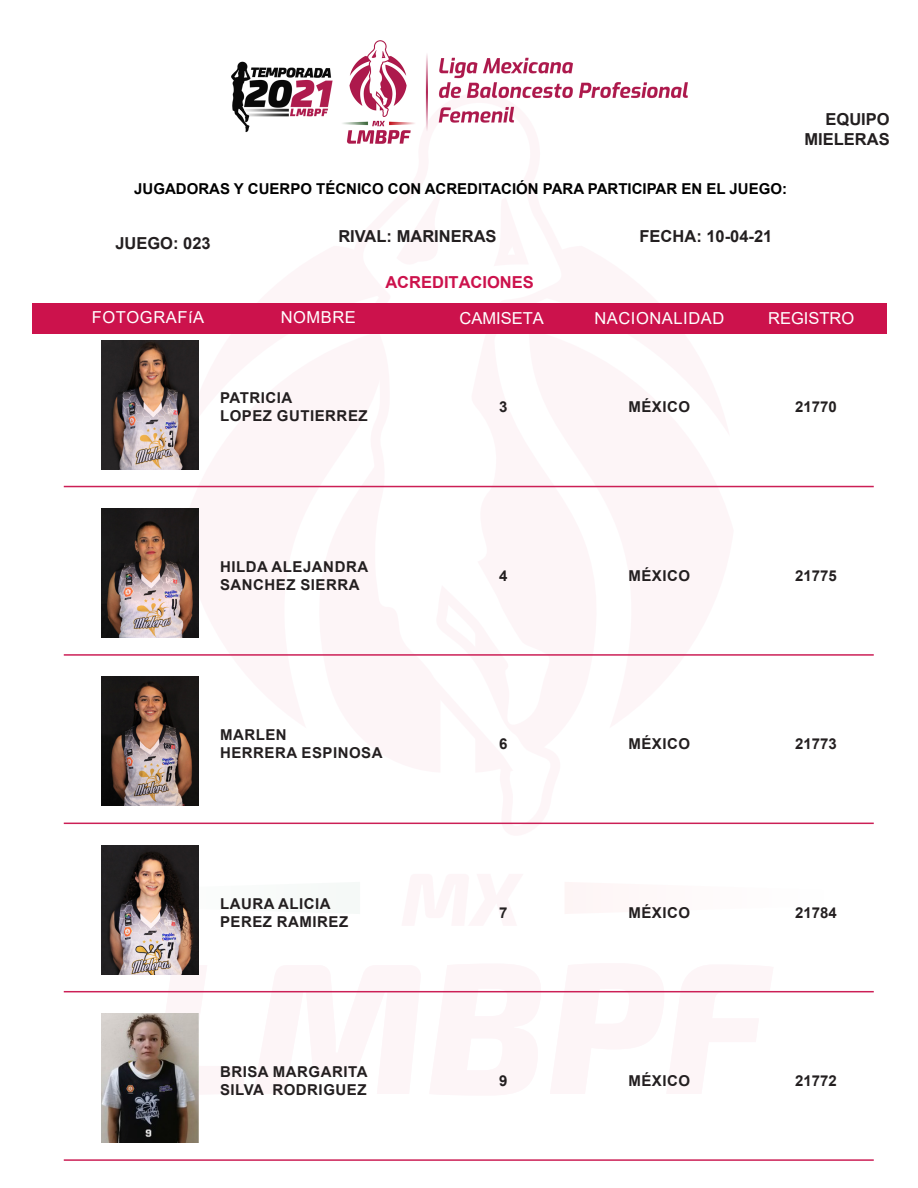
<style>
.page{position:relative;width:918px;height:1188px;background:#fff}
.page>*{position:absolute;margin:0;border:0;box-sizing:border-box;transform-origin:0 0}
.t1{font:700 16.5px/19.8px "Arial";color:#231f20;text-align:right}
.t2{font:16.5px "Arial";letter-spacing:.035em;color:#fff}
.t3{font:16.5px "Arial";color:#fff}
.t4{font:700 16.5px "Arial";color:#cc124c}
.t5{font:700 15px "Arial";letter-spacing:.035em;color:#231f20}
.t6{font:700 15px "Arial";color:#000}
</style>
<div class="page">
<svg style="left:146px;top:952px;width:639px;height:154px"></svg>
<svg style="left:101px;top:871px;width:98px;height:54px"></svg>
<svg style="left:360px;top:485px;width:204px;height:340px"></svg>
<div style="left:32px;top:303px;width:855px;height:31px;background:#cc124c"></div>
<img style="left:232px;top:40px;width:455px;height:104px">
<img style="left:102px;top:340px;width:96px;height:129px">
<hr style="left:64px;top:486px;width:810px;height:1px;background:#cc1f56">
<img style="left:102px;top:509px;width:96px;height:129px">
<hr style="left:64px;top:654px;width:810px;height:2px;background:#cc1f56">
<img style="left:102px;top:677px;width:96px;height:129px">
<hr style="left:64px;top:823px;width:810px;height:1px;background:#cc1f56">
<img style="left:102px;top:845px;width:96px;height:129px">
<hr style="left:64px;top:991px;width:810px;height:1px;background:#cc1f56">
<img style="left:102px;top:1014px;width:96px;height:129px">
<hr style="left:64px;top:1159px;width:810px;height:2px;background:#cc1f56">
<p class="t6" style="left:134px;top:178px;width:654px">JUGADORAS Y CUERPO TÉCNICO CON ACREDITACIÓN PARA PARTICIPAR EN EL JUEGO:</p>
<p class="t1" style="left:115px;top:233px;width:97px">JUEGO: 023</p>
<p class="t1" style="left:338px;top:227px;width:160px">RIVAL: MARINERAS</p>
<p class="t1" style="left:640px;top:227px;width:134px">FECHA: 10-04-21</p>
<p class="t4" style="left:385px;top:271px;width:150px">ACREDITACIONES</p>
<p class="t1" style="left:804px;top:110px;width:87px">EQUIPO<br>MIELERAS</p>
<p class="t2" style="left:92px;top:306px;width:114px">FOTOGRAFíA</p>
<p class="t2" style="left:281px;top:306px;width:77px">NOMBRE</p>
<p class="t3" style="left:460px;top:307px;width:86px">CAMISETA</p>
<p class="t3" style="left:768px;top:307px;width:88px">REGISTRO</p>
<p class="t2" style="left:594px;top:307px;width:131px">NACIONALIDAD</p>
<p class="t5" style="left:220px;top:388px;width:74px">PATRICIA</p>
<p class="t5" style="left:220px;top:406px;width:149px">LOPEZ GUTIERREZ</p>
<p class="t5" style="left:220px;top:556px;width:150px">HILDA ALEJANDRA</p>
<p class="t5" style="left:220px;top:574px;width:141px">SANCHEZ SIERRA</p>
<p class="t5" style="left:220px;top:724px;width:68px">MARLEN</p>
<p class="t5" style="left:220px;top:742px;width:164px">HERRERA ESPINOSA</p>
<p class="t5" style="left:220px;top:893px;width:112px">LAURA ALICIA</p>
<p class="t5" style="left:220px;top:911px;width:130px">PEREZ RAMIREZ</p>
<p class="t5" style="left:220px;top:1061px;width:149px">BRISA MARGARITA</p>
<p class="t5" style="left:220px;top:1079px;width:148px">SILVA RODRIGUEZ</p>
<p class="t5" style="left:499px;top:397px;width:10px">3</p>
<p class="t5" style="left:628px;top:397px;width:63px">MÉXICO</p>
<p class="t5" style="left:795px;top:397px;width:43px">21770</p>
<p class="t5" style="left:499px;top:565px;width:10px">4</p>
<p class="t5" style="left:628px;top:565px;width:63px">MÉXICO</p>
<p class="t5" style="left:795px;top:565px;width:43px">21775</p>
<p class="t5" style="left:499px;top:733px;width:10px">6</p>
<p class="t5" style="left:628px;top:733px;width:63px">MÉXICO</p>
<p class="t5" style="left:795px;top:733px;width:43px">21773</p>
<p class="t5" style="left:499px;top:902px;width:10px">7</p>
<p class="t5" style="left:628px;top:902px;width:63px">MÉXICO</p>
<p class="t5" style="left:795px;top:902px;width:43px">21784</p>
<p class="t5" style="left:499px;top:1070px;width:10px">9</p>
<p class="t5" style="left:628px;top:1070px;width:63px">MÉXICO</p>
<p class="t5" style="left:795px;top:1070px;width:43px">21772</p>
</div>
